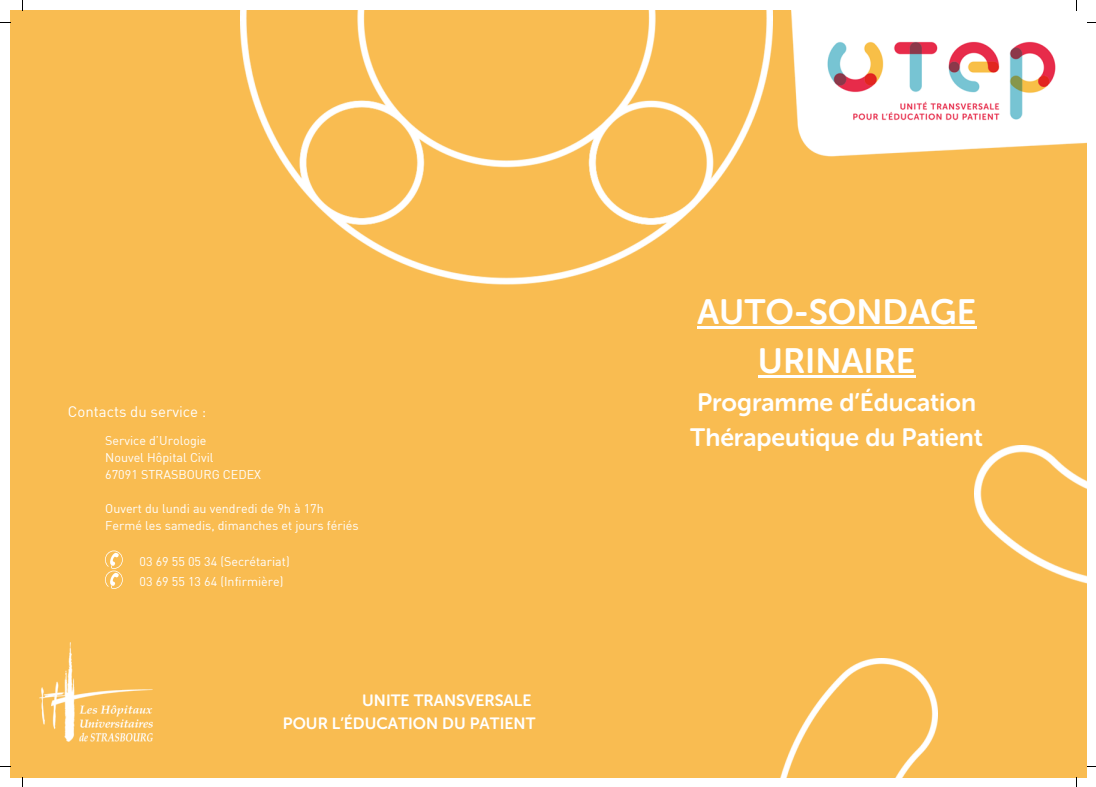
<style>
.page{position:relative;width:1096px;height:787px;background:#fff}
.page>*{position:absolute;margin:0;border:0;box-sizing:border-box;transform-origin:0 0}
.t1{font:35px/48.8px "Museo Sans Rounded 700";color:#fff;text-align:center}
.t2{font:25px "Museo Sans Rounded 700";color:#fff}
.t3{font:16.25px "Museo Sans Rounded 700";color:#fff}
.t4{font:15px "DIN";color:#fff}
.t5{font:12.5px "DIN";color:#fff}
</style>
<div class="page">
<div style="left:10px;top:10px;width:1076px;height:768px;background:#f9bc51"></div>
<img style="left:791px;top:10px;width:295px;height:147px">
<img style="left:974px;top:446px;width:112px;height:138px">
<img style="left:780px;top:658px;width:157px;height:120px">
<img style="left:240px;top:10px;width:532px;height:275px">
<img style="left:39px;top:642px;width:114px;height:99px">
<hr style="left:697px;top:326px;width:279px;height:3px;background:#fff">
<hr style="left:758px;top:375px;width:157px;height:3px;background:#fff">
<svg style="left:105px;top:550px;width:18px;height:39px"></svg>
<p class="t4" style="left:68px;top:403px;width:140px">Contacts du service :</p>
<p class="t1" style="left:697px;top:288px;width:281px">AUTO-SONDAGE<br>URINAIRE</p>
<p class="t2" style="left:697px;top:388px;width:280px">Programme d’Éducation</p>
<p class="t5" style="left:105px;top:433px;width:103px">Service d’Urologie</p>
<p class="t2" style="left:690px;top:423px;width:294px">Thérapeutique du Patient</p>
<p class="t5" style="left:105px;top:450px;width:110px">Nouvel Hôpital Civil</p>
<p class="t5" style="left:105px;top:467px;width:157px">67091 STRASBOURG CEDEX</p>
<p class="t5" style="left:105px;top:501px;width:220px">Ouvert du lundi au vendredi de 9h à 17h</p>
<p class="t5" style="left:105px;top:517px;width:255px">Fermé les samedis, dimanches et jours fériés</p>
<p class="t5" style="left:139px;top:553px;width:152px">03 69 55 05 34 (Secrétariat)</p>
<p class="t5" style="left:139px;top:574px;width:145px">03 69 55 13 64 (Infirmière)</p>
<p class="t3" style="left:362px;top:691px;width:171px">UNITE TRANSVERSALE</p>
<p class="t3" style="left:283px;top:713px;width:254px">POUR L’ÉDUCATION DU PATIENT</p>
</div>
